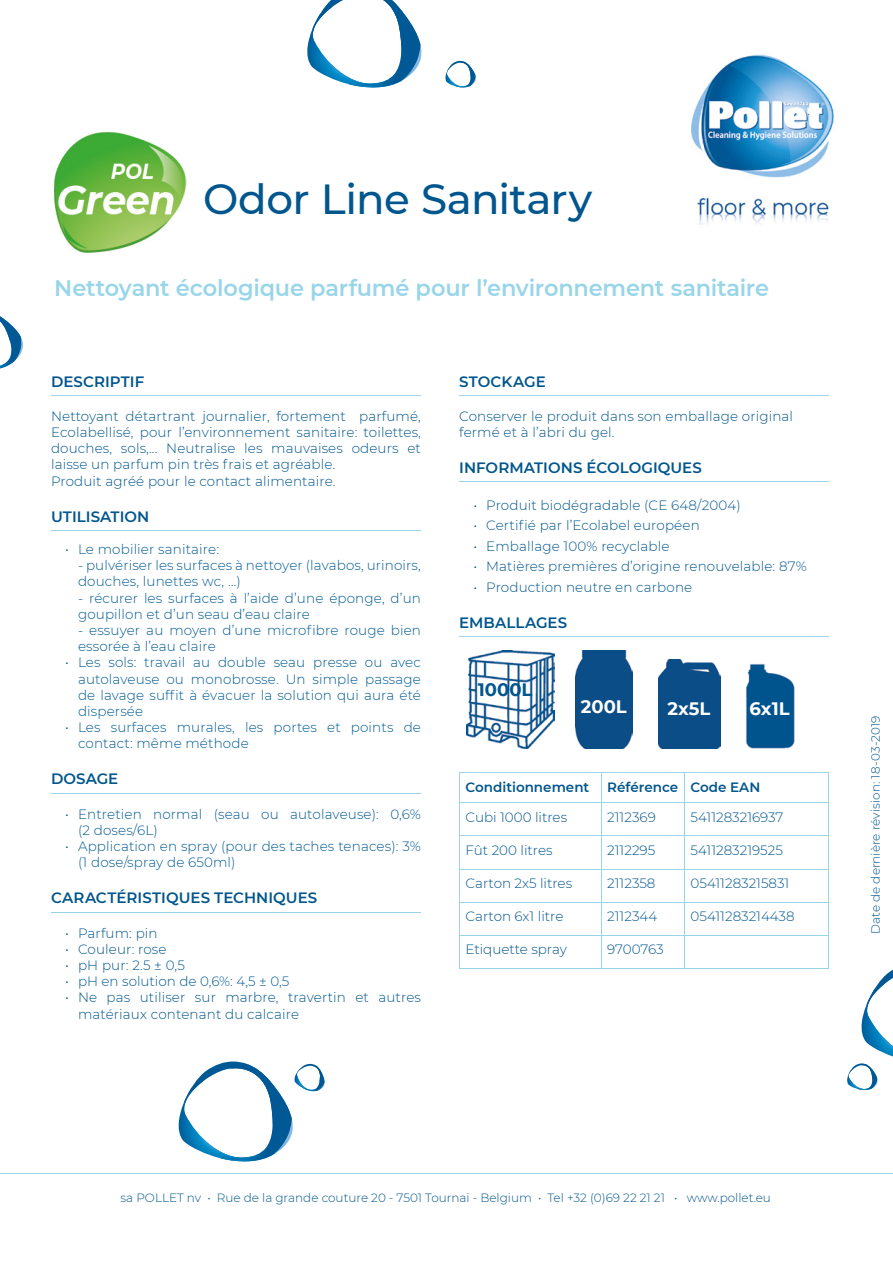
<style>
.page{position:relative;width:893px;height:1263px;background:#fff}
.page>*{position:absolute;margin:0;border:0;box-sizing:border-box;transform-origin:0 0}
.t1{font:500 42px "Montserrat";letter-spacing:-.015em;color:#00568d}
.t2{font:600 22.5px "Montserrat";letter-spacing:-.01em;color:#99d5e9}
.t3{font:700 18px "Montserrat";color:#fff}
.t4{font:700 18px "Montserrat";color:#00568d}
.t5{font:600 15px "Montserrat";letter-spacing:.005em;color:#00568d}
.t6{font:300 13.5px/16.2px "Montserrat";letter-spacing:.01em;color:#00568d}
.t7{font:300 13.5px/16.2px "Montserrat";letter-spacing:.01em;color:#005a94}
.t8{font:600 13.5px "Montserrat";color:#00568d}
.t9{font:300 13.5px "Montserrat";letter-spacing:-.01em;color:#00568d}
.t10{font:300 12px "Montserrat";color:#00568d}
</style>
<div class="page">
<hr style="left:51px;top:395px;width:370px;height:1px;background:#99d5e9">
<hr style="left:51px;top:530px;width:370px;height:1px;background:#99d5e9">
<hr style="left:51px;top:793px;width:370px;height:1px;background:#99d5e9">
<hr style="left:51px;top:912px;width:370px;height:1px;background:#99d5e9">
<hr style="left:459px;top:395px;width:370px;height:1px;background:#99d5e9">
<hr style="left:459px;top:481px;width:370px;height:1px;background:#99d5e9">
<hr style="left:459px;top:636px;width:370px;height:1px;background:#99d5e9">
<img style="left:691px;top:54px;width:143px;height:171px">
<svg style="left:307px;top:0;width:115px;height:88px"></svg>
<svg style="left:178px;top:1061px;width:147px;height:101px"></svg>
<svg style="left:445px;top:61px;width:31px;height:27px"></svg>
<svg style="left:0;top:316px;width:23px;height:52px"></svg>
<hr style="left:0;top:1173px;width:893px;height:1px;background:#99d5e9">
<img style="left:54px;top:132px;width:132px;height:121px">
<svg style="left:861px;top:970px;width:32px;height:86px"></svg>
<svg style="left:847px;top:1063px;width:31px;height:27px"></svg>
<div style="left:659px;top:659px;width:61px;height:89px;background:#0b4d86"></div>
<img style="left:746px;top:664px;width:49px;height:84px">
<div style="left:575px;top:650px;width:57px;height:98px;background:#0b4d86"></div>
<img style="left:466px;top:650px;width:88px;height:98px">
<hr style="left:459px;top:772px;width:142px;height:1px;background:#99d5e9">
<svg style="left:459px;top:773px;width:1px;height:29px"></svg>
<hr style="left:601px;top:772px;width:84px;height:1px;background:#99d5e9">
<svg style="left:601px;top:773px;width:1px;height:29px"></svg>
<hr style="left:685px;top:772px;width:144px;height:1px;background:#99d5e9">
<svg style="left:684px;top:773px;width:1px;height:29px"></svg>
<svg style="left:828px;top:773px;width:1px;height:29px"></svg>
<hr style="left:459px;top:802px;width:142px;height:1px;background:#99d5e9">
<hr style="left:601px;top:802px;width:84px;height:1px;background:#99d5e9">
<hr style="left:685px;top:802px;width:144px;height:1px;background:#99d5e9">
<hr style="left:601px;top:803px;width:1px;height:32px;background:#99d5e9">
<hr style="left:684px;top:803px;width:1px;height:32px;background:#99d5e9">
<hr style="left:601px;top:836px;width:1px;height:33px;background:#99d5e9">
<hr style="left:684px;top:836px;width:1px;height:33px;background:#99d5e9">
<hr style="left:601px;top:869px;width:1px;height:33px;background:#99d5e9">
<hr style="left:684px;top:869px;width:1px;height:33px;background:#99d5e9">
<hr style="left:601px;top:902px;width:1px;height:33px;background:#99d5e9">
<hr style="left:684px;top:902px;width:1px;height:33px;background:#99d5e9">
<hr style="left:601px;top:936px;width:1px;height:32px;background:#99d5e9">
<hr style="left:684px;top:936px;width:1px;height:32px;background:#99d5e9">
<hr style="left:459px;top:803px;width:1px;height:32px;background:#99d5e9">
<hr style="left:828px;top:803px;width:1px;height:32px;background:#99d5e9">
<hr style="left:459px;top:835px;width:142px;height:1px;background:#99d5e9">
<hr style="left:459px;top:836px;width:1px;height:33px;background:#99d5e9">
<hr style="left:601px;top:835px;width:84px;height:1px;background:#99d5e9">
<hr style="left:685px;top:835px;width:144px;height:1px;background:#99d5e9">
<hr style="left:828px;top:836px;width:1px;height:33px;background:#99d5e9">
<hr style="left:459px;top:869px;width:142px;height:1px;background:#99d5e9">
<hr style="left:459px;top:869px;width:1px;height:33px;background:#99d5e9">
<hr style="left:601px;top:869px;width:84px;height:1px;background:#99d5e9">
<hr style="left:685px;top:869px;width:144px;height:1px;background:#99d5e9">
<hr style="left:828px;top:869px;width:1px;height:33px;background:#99d5e9">
<hr style="left:459px;top:902px;width:142px;height:1px;background:#99d5e9">
<hr style="left:459px;top:902px;width:1px;height:33px;background:#99d5e9">
<hr style="left:601px;top:902px;width:84px;height:1px;background:#99d5e9">
<hr style="left:685px;top:902px;width:144px;height:1px;background:#99d5e9">
<hr style="left:828px;top:902px;width:1px;height:33px;background:#99d5e9">
<hr style="left:459px;top:935px;width:142px;height:1px;background:#99d5e9">
<hr style="left:459px;top:936px;width:1px;height:32px;background:#99d5e9">
<hr style="left:601px;top:935px;width:84px;height:1px;background:#99d5e9">
<hr style="left:685px;top:935px;width:144px;height:1px;background:#99d5e9">
<hr style="left:828px;top:936px;width:1px;height:32px;background:#99d5e9">
<hr style="left:459px;top:968px;width:142px;height:1px;background:#99d5e9">
<hr style="left:601px;top:968px;width:84px;height:1px;background:#99d5e9">
<hr style="left:685px;top:968px;width:144px;height:1px;background:#99d5e9">
<h1 class="t1" style="left:203px;top:169px;width:390px">Odor Line Sanitary</h1>
<h2 class="t2" style="left:54px;top:272px;width:716px">Nettoyant écologique parfumé pour l’environnement sanitaire</h2>
<p class="t5" style="left:51px;top:371px;width:95px">DESCRIPTIF</p>
<p class="t6" style="left:51px;top:407px;width:371px">Nettoyant détartrant journalier, fortement parfumé, Ecolabellisé, pour l’environnement sanitaire: toilettes, douches, sols,... Neutralise les mauvaises odeurs et laisse un parfum pin très frais et agréable.<br>Produit agréé pour le contact alimentaire.</p>
<p class="t5" style="left:51px;top:506px;width:100px">UTILISATION</p>
<p class="t7" style="left:65px;top:541px;width:155px">• Le mobilier sanitaire:</p>
<p class="t7" style="left:78px;top:557px;width:344px">- pulvériser les surfaces à nettoyer (lavabos, urinoirs, douches, lunettes wc, …)</p>
<p class="t7" style="left:78px;top:589px;width:344px">- récurer les surfaces à l’aide d’une éponge, d’un goupillon et d’un seau d’eau claire</p>
<p class="t7" style="left:78px;top:622px;width:344px">- essuyer au moyen d’une microfibre rouge bien essorée à l’eau claire</p>
<p class="t7" style="left:78px;top:654px;width:344px;text-align:justify;text-indent:-13px">• Les sols: travail au double seau presse ou avec autolaveuse ou monobrosse. Un simple passage de lavage suffit à évacuer la solution qui aura été dispersée</p>
<p class="t7" style="left:78px;top:719px;width:344px;text-indent:-13px">• Les surfaces murales, les portes et points de contact: même méthode</p>
<p class="t5" style="left:51px;top:768px;width:69px">DOSAGE</p>
<p class="t7" style="left:78px;top:805px;width:344px;text-indent:-13px">• Entretien normal (seau ou autolaveuse): 0,6% (2 doses/6L)</p>
<p class="t7" style="left:78px;top:838px;width:344px;text-indent:-13px">• Application en spray (pour des taches tenaces): 3% (1 dose/spray de 650ml)</p>
<p class="t5" style="left:51px;top:887px;width:268px">CARACTÉRISTIQUES TECHNIQUES</p>
<p class="t6" style="left:65px;top:924px;width:94px">• Parfum: pin</p>
<p class="t6" style="left:65px;top:940px;width:103px">• Couleur: rose</p>
<p class="t6" style="left:65px;top:956px;width:121px">• pH pur: 2.5 ± 0,5</p>
<p class="t7" style="left:65px;top:973px;width:226px">• pH en solution de 0,6%: 4,5 ± 0,5</p>
<p class="t6" style="left:78px;top:989px;width:344px;text-indent:-13px">• Ne pas utiliser sur marbre, travertin et autres matériaux contenant du calcaire</p>
<p class="t5" style="left:459px;top:371px;width:88px">STOCKAGE</p>
<p class="t6" style="left:459px;top:407px;width:335px">Conserver le produit dans son emballage original fermé et à l’abri du gel.</p>
<p class="t5" style="left:459px;top:457px;width:244px">INFORMATIONS ÉCOLOGIQUES</p>
<p class="t6" style="left:473px;top:496px;width:269px">• Produit biodégradable (CE 648/2004)</p>
<p class="t6" style="left:473px;top:517px;width:228px">• Certifié par l’Ecolabel européen</p>
<p class="t6" style="left:473px;top:537px;width:197px">• Emballage 100% recyclable</p>
<p class="t6" style="left:473px;top:558px;width:335px">• Matières premières d’origine renouvelable: 87%</p>
<p class="t6" style="left:473px;top:578px;width:220px">• Production neutre en carbone</p>
<p class="t5" style="left:459px;top:611px;width:110px">EMBALLAGES</p>
<h3 class="t4" style="left:478px;top:677px;width:56px">1000L</h3>
<h3 class="t3" style="left:581px;top:693px;width:47px">200L</h3>
<h3 class="t3" style="left:667px;top:695px;width:44px">2x5L</h3>
<h3 class="t3" style="left:750px;top:695px;width:42px">6x1L</h3>
<p class="t8" style="left:466px;top:777px;width:125px">Conditionnement</p>
<p class="t8" style="left:607px;top:777px;width:155px">Référence Code EAN</p>
<p class="t6" style="left:466px;top:808px;width:103px">Cubi 1000 litres</p>
<p class="t6" style="left:607px;top:808px;width:50px">2112369</p>
<p class="t6" style="left:691px;top:808px;width:94px">5411283216937</p>
<p class="t6" style="left:466px;top:841px;width:88px">Fût 200 litres</p>
<p class="t6" style="left:607px;top:841px;width:49px">2112295</p>
<p class="t6" style="left:691px;top:841px;width:94px">5411283219525</p>
<p class="t6" style="left:466px;top:875px;width:108px">Carton 2x5 litres</p>
<p class="t6" style="left:607px;top:875px;width:50px">2112358</p>
<p class="t6" style="left:691px;top:875px;width:100px">05411283215831</p>
<p class="t6" style="left:466px;top:908px;width:99px">Carton 6x1 litre</p>
<p class="t6" style="left:607px;top:908px;width:51px">2112344</p>
<p class="t6" style="left:691px;top:908px;width:105px">05411283214438</p>
<p class="t6" style="left:466px;top:941px;width:103px">Etiquette spray</p>
<p class="t9" style="left:607px;top:940px;width:58px">9700763</p>
<p class="t10" style="left:867px;top:934px;width:220px;rotate:-90deg">Date de dernière révision: 18-03-2019</p>
<p class="t10" style="left:121px;top:1189px;width:652px">sa POLLET nv • Rue de la grande couture 20 - 7501 Tournai - Belgium • Tel +32 (0)69 22 21 21 • www.pollet.eu</p>
</div>
